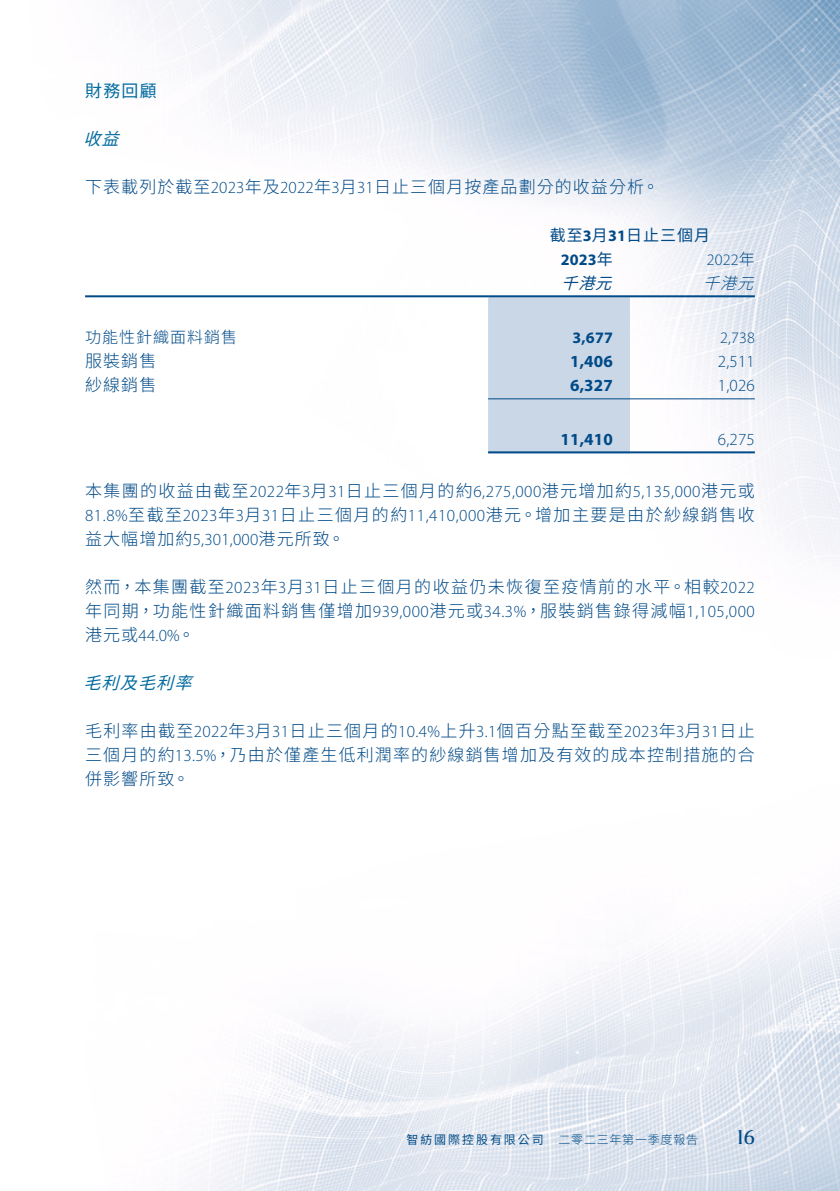
<style>
.page{position:relative;width:840px;height:1191px;background:#fff}
.page>*{position:absolute;margin:0;border:0;box-sizing:border-box;transform-origin:0 0}
.t1{font:22px "Collier";color:#004a87}
.Body_Text{font:300 17px/24px "Source Han Sans TC";letter-spacing:.075em;color:#004a87;text-align:justify}
.Body_Text-2{font:700 17px "Myriad Pro";letter-spacing:.01em;color:#004a87}
.Body_Text-3{font:300 17px "Myriad Pro";letter-spacing:.01em;color:#004a87}
.Heading_3{font:italic 17px "Source Han Sans TC";color:#006b9f}
.Heading_2{font:17px "Source Han Sans TC";color:#006b9f}
.Body_Text-4{font:16px "Source Han Sans TC";letter-spacing:.06em;color:#004a87}
.Body_Text-5{font:300 16px "Myriad Pro";letter-spacing:.01em;color:#004a87}
.Body_Text-6{font:700 16px "Myriad Pro";letter-spacing:.01em;color:#004a87}
.Body_Text-7{font:300 16px "Source Han Sans TC";letter-spacing:.06em;color:#004a87}
.Body_Text-8{font:italic 300 16px "Source Han Sans TC";color:#004a87}
.Body_Text-9{font:italic 16px "Source Han Sans TC";color:#004a87}
.t2{font:12px "Source Han Sans TC";letter-spacing:.16em;color:#004a87}
.s1{font-family:"Myriad Pro"}
.s2{font-family:"Myriad Pro";font-weight:700}
.s3{font-family:"Source Han Sans TC";font-weight:400}
.s4{font-family:"Source Han Sans TC"}
.s5{font-weight:300}
</style>
<div class="page">
<img style="left:85px;top:0;width:754px;height:1191px">
<div style="left:488px;top:297px;width:141px;height:154px;background:#cad7e7"></div>
<hr style="left:85px;top:295px;width:403px;height:2px;background:#004a87">
<hr style="left:488px;top:295px;width:141px;height:2px;background:#004a87">
<hr style="left:629px;top:295px;width:125px;height:2px;background:#004a87">
<hr style="left:488px;top:398px;width:141px;height:1px;background:#004a87">
<hr style="left:629px;top:398px;width:125px;height:1px;background:#004a87">
<hr style="left:488px;top:451px;width:141px;height:2px;background:#004a87">
<hr style="left:629px;top:451px;width:125px;height:2px;background:#004a87">
<p class="Heading_2" style="left:85px;top:81px;width:73px">財務回顧</p>
<p class="Heading_3" style="left:83px;top:129px;width:50px">收益</p>
<p class="Body_Text" style="left:85px;top:175px;width:575px">下表載列於截至<span class="s1">2023</span>年及<span class="s1">2022</span>年月<span class="s1">3 31</span>日止三個月按產品劃分的收益分析。</p>
<p class="Body_Text-4" style="left:549px;top:226px;width:162px">截至月<span class="s2">3 31</span>日止三個月</p>
<p class="Body_Text-6" style="left:560px;top:249px;width:54px">2023<span class="s3">年</span></p>
<p class="Body_Text-5" style="left:706px;top:250px;width:49px">2022<span class="s4">年</span></p>
<p class="Body_Text-9" style="left:561px;top:274px;width:64px">千港元</p>
<p class="Body_Text-8" style="left:702px;top:274px;width:64px">千港元</p>
<p class="Body_Text-7" style="left:85px;top:328px;width:153px">功能性針織面料銷售</p>
<p class="Body_Text-6" style="left:572px;top:327px;width:42px">3,677</p>
<p class="Body_Text-5" style="left:719px;top:328px;width:36px">2,738</p>
<p class="Body_Text" style="left:85px;top:349px;width:73px">服裝銷售</p>
<p class="Body_Text-2" style="left:569px;top:350px;width:44px">1,406</p>
<p class="Body_Text-3" style="left:717px;top:351px;width:38px">2,511</p>
<p class="Body_Text" style="left:85px;top:373px;width:73px">紗線銷售</p>
<p class="Body_Text-2" style="left:569px;top:374px;width:44px">6,327</p>
<p class="Body_Text-3" style="left:717px;top:375px;width:38px">1,026</p>
<p class="Body_Text-2" style="left:560px;top:428px;width:54px">11,410</p>
<p class="Body_Text" style="left:85px;top:479px;width:670px">本集團的收益由截至<span class="s1">2022</span>年月<span class="s1">3 31</span>日止三個月的約<span class="s1">6,275,000</span>港元增加約<span class="s1">5,135,000</span>港元或<span class="s1">81.8%</span>至截至<span class="s1">2023</span>年月<span class="s1">3 31</span>日止三個月的約<span class="s1">11,410,000</span>港元。增加主要是由於紗線銷售收益大幅增加約<span class="s1">5,301,000</span>港元所致。</p>
<p class="Body_Text" style="left:85px;top:575px;width:671px">然而，本集團截至<span class="s1">2023</span>年月<span class="s1">3 31</span>日止三個月的收益仍未恢復至疫情前的水平。相較<span class="s1">2022</span>年同期，功能性針織面料銷售僅增加<span class="s1">939,000</span>港元或<span class="s1">34.3%</span>，服裝銷售錄得減幅<span class="s1">1,105,000</span>港元或<span class="s1">44.0%</span>。</p>
<p class="Heading_3" style="left:83px;top:673px;width:122px">毛利及毛利率</p>
<p class="Body_Text" style="left:85px;top:719px;width:671px">毛利率由截至<span class="s1">2022</span>年月<span class="s1">3 31</span>日止三個月的<span class="s1">10.4%</span>上升<span class="s1">3.1</span>個百分點至截至<span class="s1">2023</span>年月<span class="s1">3 31</span>日止三個月的約<span class="s1">13.5%</span>，乃由於僅產生低利潤率的紗線銷售增加及有效的成本控制措施的合併影響所致。</p>
<p class="Body_Text-3" style="left:717px;top:429px;width:38px">6,275</p>
<p class="t2" style="left:406px;top:1133px;width:293px">智紡國際控股有限公司　<span class="s5">二零二三年第一季度報告</span></p>
<p class="t1" style="left:736px;top:1124px;width:19px">16</p>
</div>
